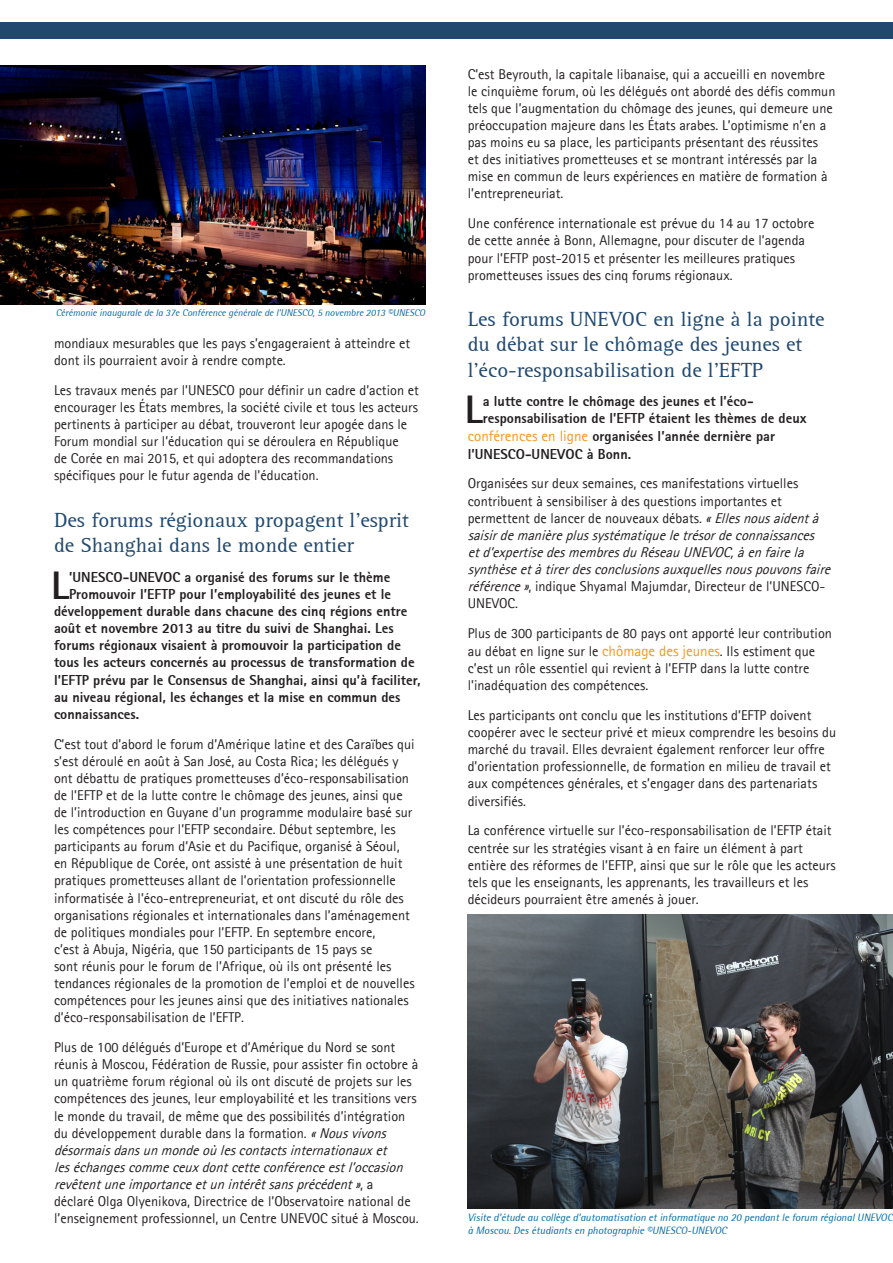
<style>
.page{position:relative;width:893px;height:1263px;background:#fff}
.page>*{position:absolute;margin:0;border:0;box-sizing:border-box;transform-origin:0 0}
.First_paragraph{font:800 39px "Agfa Rotis Sans Serif";color:#231f20}
.t1{font:21px/25.2px "Rotis Serif";color:#21496f}
.t2{font:14.25px/17.1px "Agfa Rotis Sans Serif";color:#231f20}
.First_paragraph-2{font:800 14.25px "Agfa Rotis Sans Serif";color:#231f20}
.t3{font:italic 10.5px/12.6px "Rotis Semi Sans";color:#006ba7}
.t4{font:italic 9.75px "Rotis Semi Sans";color:#006ba7}
.s1{font-style:italic}
.s2{font-weight:400;font-size:15px;color:#f7971d}
.s3{font-size:15px;color:#f7971d}
</style>
<div class="page">
<div style="left:0;top:23px;width:893px;height:16px;background:#21496f"></div>
<img style="left:0;top:66px;width:425px;height:239px">
<img style="left:468px;top:914px;width:425px;height:295px">
<p class="t4" style="left:56px;top:307px;width:371px">Cérémonie inaugurale de la 37e Conférence générale de l’UNESCO, 5 novembre 2013 ©UNESCO</p>
<p class="t2" style="left:54px;top:334px;width:358px">mondiaux mesurables que les pays s’engageraient à atteindre et dont ils pourraient avoir à rendre compte.</p>
<p class="t2" style="left:54px;top:381px;width:366px">Les travaux menés par l’UNESCO pour définir un cadre d’action et encourager les États membres, la société civile et tous les acteurs pertinents à participer au débat, trouveront leur apogée dans le Forum mondial sur l’éducation qui se déroulera en République<br>de Corée en mai 2015, et qui adoptera des recommandations spécifiques pour le futur agenda de l’éducation.</p>
<p class="t1" style="left:54px;top:508px;width:356px">Des forums régionaux propagent l’esprit de Shanghai dans le monde entier</p>
<p class="First_paragraph" style="left:51px;top:561px;width:20px">L</p>
<p class="First_paragraph-2" style="left:69px;top:568px;width:323px">’UNESCO-UNEVOC a organisé des forums sur le thème</p>
<p class="First_paragraph-2" style="left:69px;top:585px;width:323px">Promouvoir l’EFTP pour l’employabilité des jeunes et le</p>
<p class="First_paragraph-2" style="left:54px;top:602px;width:355px">développement durable dans chacune des cinq régions entre</p>
<p class="First_paragraph-2" style="left:54px;top:619px;width:341px">août et novembre 2013 au titre du suivi de Shanghai. Les</p>
<p class="First_paragraph-2" style="left:54px;top:636px;width:348px">forums régionaux visaient à promouvoir la participation de</p>
<p class="First_paragraph-2" style="left:54px;top:653px;width:362px">tous les acteurs concernés au processus de transformation de</p>
<p class="First_paragraph-2" style="left:54px;top:671px;width:368px">l’EFTP prévu par le Consensus de Shanghai, ainsi qu’à faciliter,</p>
<p class="First_paragraph-2" style="left:54px;top:688px;width:348px">au niveau régional, les échanges et la mise en commun des</p>
<p class="First_paragraph-2" style="left:54px;top:705px;width:87px">connaissances.</p>
<p class="t2" style="left:54px;top:735px;width:362px">C’est tout d’abord le forum d’Amérique latine et des Caraïbes qui s’est déroulé en août à San José, au Costa Rica; les délégués y ont débattu de pratiques prometteuses d’éco-responsabilisation de l’EFTP et de la lutte contre le chômage des jeunes, ainsi que de l’introduction en Guyane d’un programme modulaire basé sur les compétences pour l’EFTP secondaire. Début septembre, les participants au forum d’Asie et du Pacifique, organisé à Séoul, en République de Corée, ont assisté à une présentation de huit pratiques prometteuses allant de l’orientation professionnelle informatisée à l’éco-entrepreneuriat, et ont discuté du rôle des organisations régionales et internationales dans l’aménagement de politiques mondiales pour l’EFTP. En septembre encore,<br>c’est à Abuja, Nigéria, que 150 participants de 15 pays se<br>sont réunis pour le forum de l’Afrique, où ils ont présenté les tendances régionales de la promotion de l’emploi et de nouvelles compétences pour les jeunes ainsi que des initiatives nationales d’éco-responsabilisation de l’EFTP.</p>
<p class="t2" style="left:54px;top:1038px;width:366px">Plus de 100 délégués d’Europe et d’Amérique du Nord se sont réunis à Moscou, Fédération de Russie, pour assister fin octobre à un quatrième forum régional où ils ont discuté de projets sur les compétences des jeunes, leur employabilité et les transitions vers le monde du travail, de même que des possibilités d’intégration du développement durable dans la formation. <span class="s1">«Nousvivons désormaisdansunmondeoùlescontactsinternationauxet leséchangescommeceuxdontcetteconférenceestl’occasion revêtentuneimportanceetunintérêtsansprécédent»</span>, a<br>déclaré Olga Olyenikova, Directrice de l’Observatoire national de l’enseignement professionnel, un Centre UNEVOC situé à Moscou.</p>
<p class="t2" style="left:468px;top:65px;width:369px">C’est Beyrouth, la capitale libanaise, qui a accueilli en novembre le cinquième forum, où les délégués ont abordé des défis commun tels que l’augmentation du chômage des jeunes, qui demeure une préoccupation majeure dans les États arabes. L’optimisme n’en a pas moins eu sa place, les participants présentant des réussites<br>et des initiatives prometteuses et se montrant intéressés par la mise en commun de leurs expériences en matière de formation à l’entrepreneuriat.</p>
<p class="t2" style="left:468px;top:215px;width:348px">Une conférence internationale est prévue du 14 au 17 octobre de cette année à Bonn, Allemagne, pour discuter de l’agenda pour l’EFTP post-2015 et présenter les meilleures pratiques prometteuses issues des cinq forums régionaux.</p>
<p class="t1" style="left:468px;top:307px;width:358px">Les forums UNEVOC en ligne à la pointe du débat sur le chômage des jeunes et l’éco-responsabilisation de l’EFTP</p>
<p class="First_paragraph" style="left:465px;top:385px;width:20px">L</p>
<p class="First_paragraph-2" style="left:483px;top:392px;width:272px">a lutte contre le chômage des jeunes et l’éco-</p>
<p class="First_paragraph-2" style="left:483px;top:410px;width:325px">responsabilisation de l’EFTP étaient les thèmes de deux</p>
<p class="First_paragraph-2" style="left:468px;top:428px;width:309px"><span class="s2">conférences en ligne</span> organisées l’année dernière par</p>
<p class="First_paragraph-2" style="left:468px;top:445px;width:165px">l’UNESCO-UNEVOC à Bonn.</p>
<p class="t2" style="left:468px;top:475px;width:368px">Organisées sur deux semaines, ces manifestations virtuelles contribuent à sensibiliser à des questions importantes et permettent de lancer de nouveaux débats. <span class="s1">«Ellesnousaidentà saisirdemanièreplussystématiqueletrésordeconnaissances etd’expertisedesmembresduRéseauUNEVOC,àenfairela synthèseetàtirerdesconclusionsauxquellesnouspouvonsfaire référence»</span>, indique Shyamal Majumdar, Directeur de l’UNESCO-UNEVOC.</p>
<p class="t2" style="left:468px;top:624px;width:366px">Plus de 300 participants de 80 pays ont apporté leur contribution au débat en ligne sur le <span class="s3">chômage des jeunes</span>. Ils estiment que c’est un rôle essentiel qui revient à l’EFTP dans la lutte contre l’inadéquation des compétences.</p>
<p class="t2" style="left:468px;top:706px;width:370px">Les participants ont conclu que les institutions d’EFTP doivent coopérer avec le secteur privé et mieux comprendre les besoins du marché du travail. Elles devraient également renforcer leur offre d’orientation professionnelle, de formation en milieu de travail et aux compétences générales, et s’engager dans des partenariats diversifiés.</p>
<p class="t2" style="left:468px;top:822px;width:369px">La conférence virtuelle sur l’éco-responsabilisation de l’EFTP était centrée sur les stratégies visant à en faire un élément à part entière des réformes de l’EFTP, ainsi que sur le rôle que les acteurs tels que les enseignants, les apprenants, les travailleurs et les décideurs pourraient être amenés à jouer.</p>
<p class="t3" style="left:468px;top:1211px;width:426px">Visite d’étude au collège d’automatisation et informatique no 20 pendant le forum régional UNEVOC à Moscou. Des étudiants en photographie ©UNESCO-UNEVOC</p>
</div>
